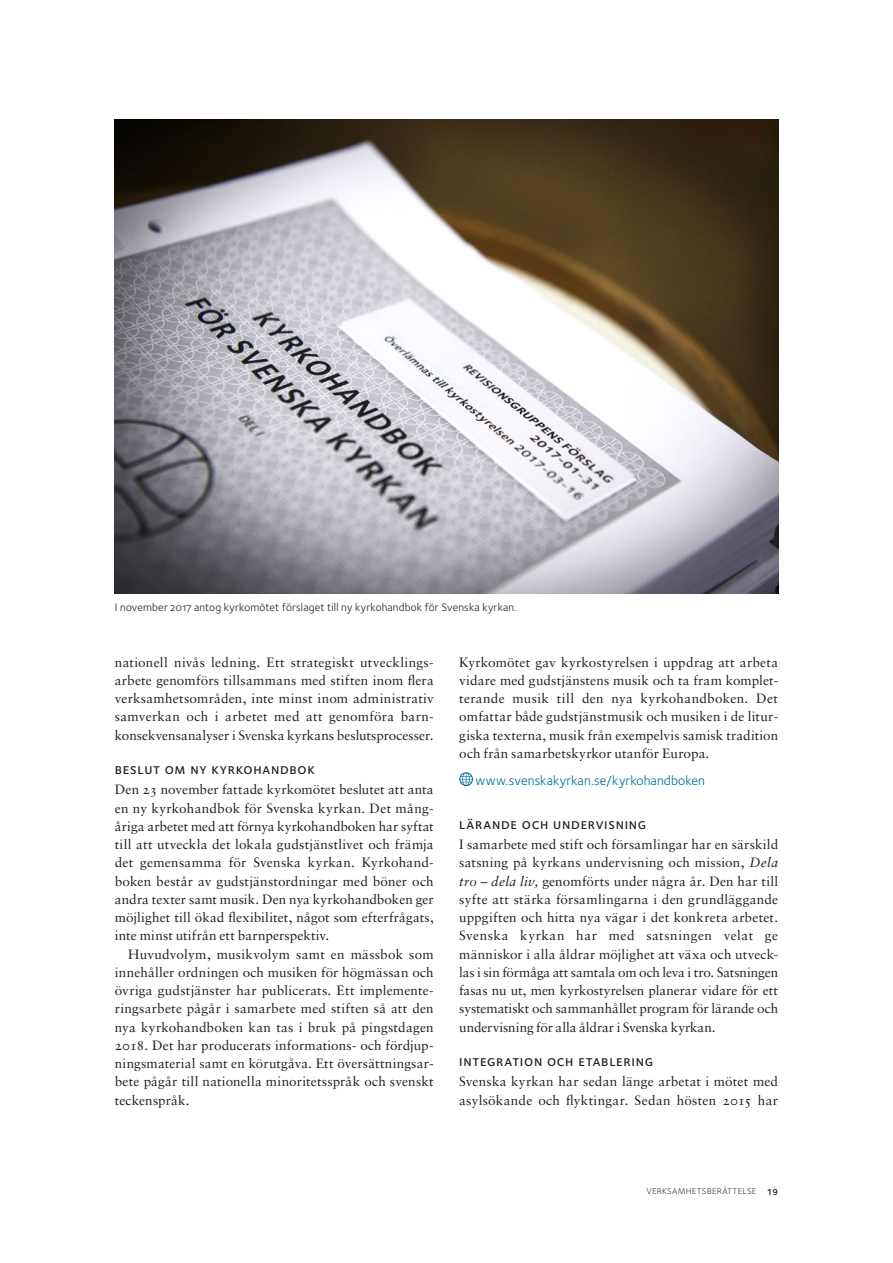
<style>
.page{position:relative;width:893px;height:1263px;background:#fff}
.page>*{position:absolute;margin:0;border:0;box-sizing:border-box;transform-origin:0 0}
.t1{font:15px "Foundry Sterling Medium Expert";letter-spacing:.05em;color:#231f20}
.t2{font:13.5px/18.3px "Sabon Roman Os F";letter-spacing:.01em;color:#231f20;text-align:justify}
.t3{font:13.5px "Foundry Sterling OT2";letter-spacing:.01em;color:#006997}
.t4{font:11.25px "Foundry Sterling Book OSF";letter-spacing:.015em;color:#231f20}
.t5{font:11.25px "Foundry Sterling Light Expert";letter-spacing:.02em;color:#231f20}
.s1{font-family:"Sabon Italic Os F"}
.s2{font-family:"Foundry Sterling";font-weight:600;font-size:9px}
</style>
<div class="page">
<svg style="left:459px;top:772px;width:14px;height:14px"></svg>
<img style="left:115px;top:119px;width:663px;height:474px">
<p class="t4" style="left:115px;top:600px;width:404px">I november 2017 antog kyrkomötet förslaget till ny kyrkohandbok för Svenska kyrkan.</p>
<p class="t2" style="left:115px;top:652px;width:320px">nationell nivås ledning. Ett strategiskt utvecklings&shy;arbete genomförs tillsammans med stiften inom flera verksamhetsområden, inte minst inom administrativ samverkan och i arbetet med att genomföra barn&shy;konsekvensanalyser i Svenska kyrkans beslutsprocesser.</p>
<p class="t1" style="left:115px;top:758px;width:202px">beslut om ny kyrkohandbok</p>
<p class="t2" style="left:115px;top:780px;width:320px">Den 23 november fattade kyrkomötet beslutet att anta en ny kyrkohandbok för Svenska kyrkan. Det mång&shy;åriga arbetet med att förnya kyrkohandboken har syftat till att utveckla det lokala gudstjänstlivet och främja det gemensamma för Svenska kyrkan. Kyrkohand&shy;boken består av gudstjänstordningar med böner och andra texter samt musik. Den nya kyrkohandboken ger möjlighet till ökad flexibilitet, något som efterfrågats, inte minst utifrån ett barnperspektiv.</p>
<p class="t2" style="left:115px;top:944px;width:320px;text-indent:14px">Huvudvolym, musikvolym samt en mässbok som innehåller ordningen och musiken för högmässan och övriga gudstjänster har publicerats. Ett implemente&shy;ringsarbete pågår i samarbete med stiften så att den nya kyrkohandboken kan tas i bruk på pingstdagen 2018. Det har producerats informations- och fördjup&shy;ningsmaterial samt en körutgåva. Ett översättningsar&shy;bete pågår till nationella minoritetsspråk och svenskt teckenspråk.</p>
<p class="t2" style="left:459px;top:653px;width:320px">Kyrkomötet gav kyrkostyrelsen i uppdrag att arbeta vidare med gudstjänstens musik och ta fram komplet&shy;terande musik till den nya kyrkohandboken. Det omfattar både gudstjänstmusik och musiken i de litur&shy;giska texterna, musik från exempelvis samisk tradition och från samarbetskyrkor utanför Europa.</p>
<p class="t3" style="left:476px;top:770px;width:231px">www.svenskakyrkan.se/kyrkohandboken</p>
<p class="t1" style="left:459px;top:813px;width:188px">lärande och undervisning</p>
<p class="t2" style="left:459px;top:835px;width:321px">I samarbete med stift och församlingar har en särskild satsning på kyrkans undervisning och mission, <span class="s1">Dela tro – dela liv,</span> genomförts under några år. Den har till syfte att stärka församlingarna i den grundläggande uppgiften och hitta nya vägar i det konkreta arbetet.<br>Svenska kyrkan har med satsningen velat ge människor i alla åldrar möjlighet att växa och utveck&shy;las i sin förmåga att samtala om och leva i tro. Satsningen fasas nu ut, men kyrkostyrelsen planerar vidare för ett systematiskt och sammanhållet program för lärande och undervisning för alla åldrar i Svenska kyrkan.</p>
<p class="t1" style="left:459px;top:1050px;width:195px">integration och etablering</p>
<p class="t2" style="left:459px;top:1072px;width:320px">Svenska kyrkan har sedan länge arbetat i mötet med asylsökande och flyktingar. Sedan hösten 2015 har</p>
<p class="t5" style="left:646px;top:1182px;width:133px">verksamhetsberättelse <span class="s2">19</span></p>
</div>
